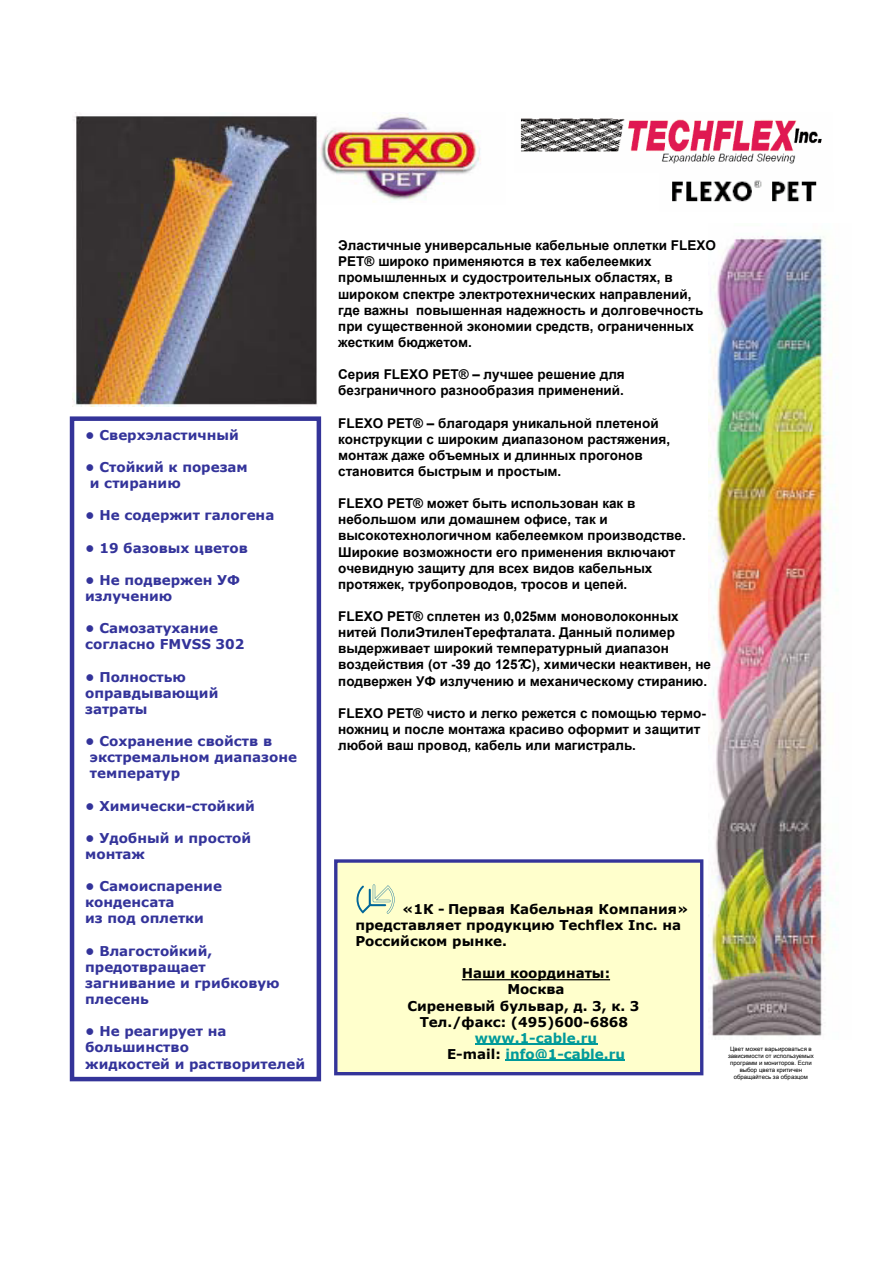
<style>
.page{position:relative;width:893px;height:1263px;background:#fff}
.page>*{position:absolute;margin:0;border:0;box-sizing:border-box;transform-origin:0 0}
.t1{font:700 13.5px/16px "Arial";color:#000}
.t2{font:700 13.5px/16.2px "Verdana";color:#33339a}
.t3{font:700 13.5px/16px "Verdana";color:#000}
.t4{font:700 13.5px "Verdana";color:#009a9a}
.t5{font:6px/7.2px "Arial";color:#000;text-align:center}
.s1{color:#000}
</style>
<div class="page">
<div style="left:336px;top:861px;width:365px;height:213px;background:#ffc"></div>
<div style="left:334px;top:859px;width:369px;height:216px;border:3px solid #343499"></div>
<img style="left:72px;top:112px;width:245px;height:295px">
<img style="left:319px;top:114px;width:162px;height:88px">
<img style="left:708px;top:236px;width:130px;height:800px">
<img style="left:672px;top:180px;width:145px;height:22px">
<div style="left:70px;top:416px;width:251px;height:665px;border:4px solid #343499"></div>
<img style="left:520px;top:118px;width:302px;height:46px">
<hr style="left:462px;top:979px;width:148px;height:1px;background:#000">
<hr style="left:475px;top:1044px;width:122px;height:1px;background:#009a9a">
<hr style="left:505px;top:1060px;width:120px;height:1px;background:#009a9a">
<svg style="left:356px;top:884px;width:38px;height:30px"></svg>
<p class="t1" style="left:338px;top:238px;width:379px">Эластичные универсальные кабельные оплетки FLEXO PET® широко применяются в тех кабелеемких промышленных и судостроительных областях, в широком спектре электротехнических направлений, где важны повышенная надежность и долговечность при существенной экономии средств, ограниченных жестким бюджетом.</p>
<p class="t1" style="left:338px;top:367px;width:288px">Серия FLEXO PET® – лучшее решение для безграничного разнообразия применений.</p>
<p class="t1" style="left:338px;top:415px;width:333px">FLEXO PET® – благодаря уникальной плетеной конструкции с широким диапазоном растяжения, монтаж даже объемных и длинных прогонов становится быстрым и простым.</p>
<p class="t1" style="left:338px;top:496px;width:349px">FLEXO PET® может быть использован как в небольшом или домашнем офисе, так и высокотехнологичном кабелеемком производстве.<br>Широкие возможности его применения включают очевидную защиту для всех видов кабельных протяжек, трубопроводов, тросов и цепей.</p>
<p class="t1" style="left:338px;top:609px;width:374px">FLEXO PET® сплетен из 0,025мм моноволоконных нитей ПолиЭтиленТерефталата. Данный полимер выдерживает широкий температурный диапазон воздействия (от -39 до 125?С), химически неактивен, не подвержен УФ излучению и механическому стиранию.</p>
<p class="t1" style="left:338px;top:706px;width:369px">FLEXO PET® чисто и легко режется с помощью термо&shy;ножниц и после монтажа красиво оформит и защитит любой ваш провод, кабель или магистраль.</p>
<p class="t2" style="left:85px;top:426px;width:155px">• Сверхэластичный</p>
<p class="t2" style="left:90px;top:459px;width:159px;text-indent:-5px">• Стойкий к порезам и стиранию</p>
<p class="t2" style="left:85px;top:507px;width:191px">• Не содержит галогена</p>
<p class="t2" style="left:85px;top:539px;width:164px">• 19 базовых цветов</p>
<p class="t2" style="left:85px;top:572px;width:156px">• Не подвержен УФ излучению</p>
<p class="t2" style="left:85px;top:620px;width:161px">• Самозатухание согласно FMVSS 302</p>
<p class="t2" style="left:85px;top:668px;width:135px">• Полностью оправдывающий затраты</p>
<p class="t2" style="left:90px;top:733px;width:209px;text-indent:-5px">• Сохранение свойств в экстремальном диапазоне температур</p>
<p class="t2" style="left:85px;top:797px;width:171px">• Химически-стойкий</p>
<p class="t2" style="left:85px;top:829px;width:168px">• Удобный и простой монтаж</p>
<p class="t2" style="left:85px;top:878px;width:138px">• Самоиспарение конденсата<br>из под оплетки</p>
<p class="t2" style="left:85px;top:942px;width:196px">• Влагостойкий, предотвращает загнивание и грибковую плесень</p>
<p class="t2" style="left:85px;top:1023px;width:221px">• Не реагирует на большинство<br>жидкостей и растворителей</p>
<p class="t4" style="left:475px;top:1029px;width:124px">www.1-cable.ru</p>
<p class="t3" style="left:355px;top:900px;width:335px;text-indent:47px">«1К - Первая Кабельная Компания» представляет продукцию Techflex Inc. на<br>Российском рынке.</p>
<p class="t3" style="left:462px;top:965px;width:150px">Наши координаты:</p>
<p class="t3" style="left:507px;top:981px;width:59px">Москва</p>
<p class="t3" style="left:407px;top:997px;width:234px">Сиреневый бульвар, д. 3, к. 3</p>
<p class="t3" style="left:419px;top:1013px;width:210px">Тел./факс: (495)600-6868</p>
<p class="t4" style="left:447px;top:1045px;width:179px"><span class="s1">E-mail:</span> info@1-cable.ru</p>
<p class="t5" style="left:728px;top:1045px;width:87px">Цвет может варьироваться в зависимости от используемых программ и мониторов. Если выбор цвета критичен обращайтесь за образцом</p>
</div>
